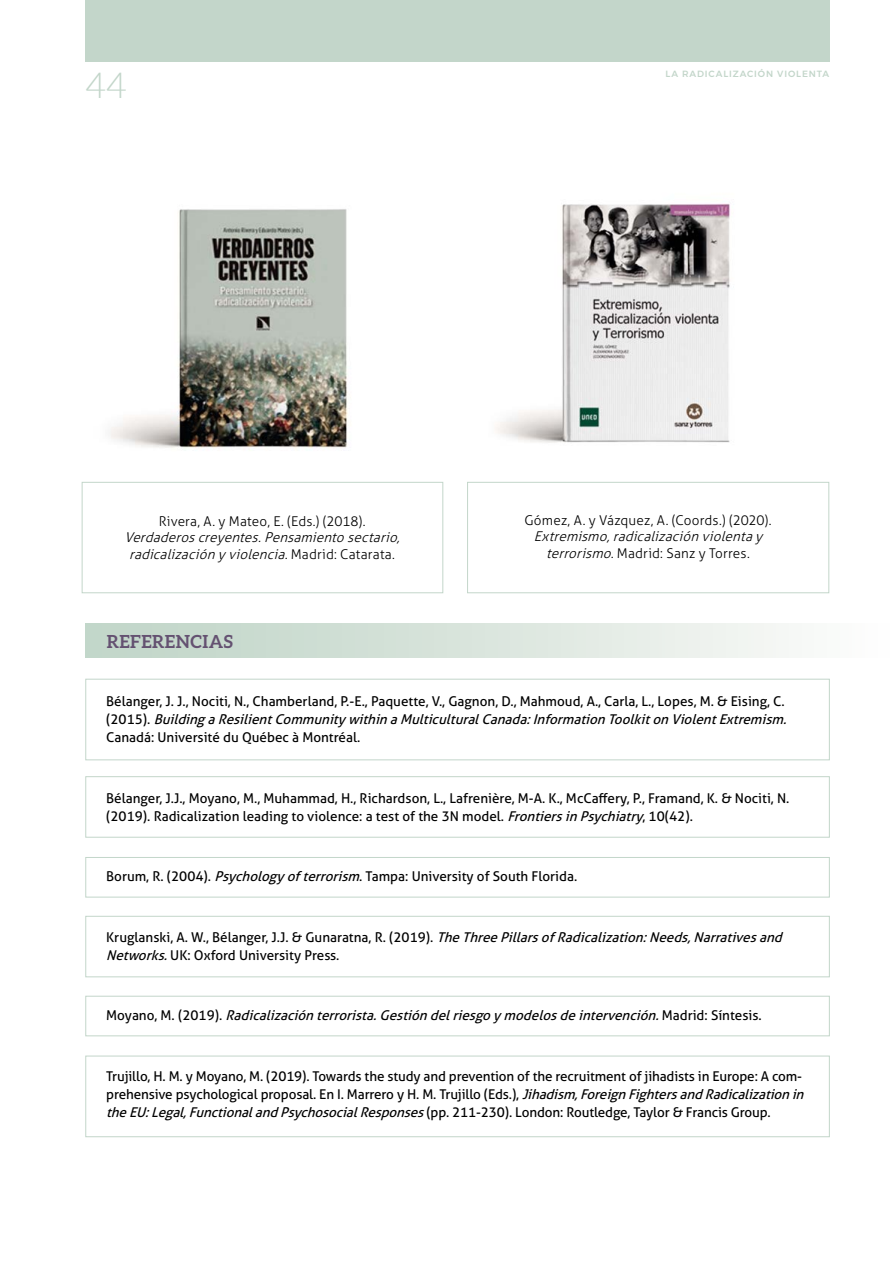
<style>
.page{position:relative;width:893px;height:1263px;background:#fff}
.page>*{position:absolute;margin:0;border:0;box-sizing:border-box;transform-origin:0 0}
.t1{font:300 36px "Lato";color:#c3d6ca}
.H2_Subtítulo{font:700 18px "Aleo";letter-spacing:.025em;color:#645171}
.credit_text{font:13.5px/18px "Aller";color:#000}
.t2{font:italic 300 13.5px/16.5px "Aller";color:#000;text-align:center}
.t3{font:300 13.5px/16.5px "Aller";letter-spacing:.01em;color:#000;text-align:center}
.credit_text-2{font:italic 13.5px "Aller";color:#000}
.t4{font:500 9px "Montserrat";letter-spacing:.1em;color:#c3d6ca}
.s1{font-style:normal}
.s2{font-style:italic}
</style>
<div class="page">
<div style="left:85px;top:0;width:744px;height:62px;background:#c3d6ca"></div>
<img style="left:483px;top:203px;width:339px;height:279px">
<div style="left:467px;top:482px;width:362px;height:111px;border:1px solid #c3d6ca"></div>
<img style="left:81px;top:209px;width:402px;height:278px">
<div style="left:82px;top:482px;width:361px;height:111px;border:1px solid #c3d6ca"></div>
<div style="left:85px;top:776px;width:745px;height:61px;border:1px solid #c3d6ca"></div>
<div style="left:85px;top:916px;width:745px;height:61px;border:1px solid #c3d6ca"></div>
<div style="left:85px;top:857px;width:745px;height:40px;border:1px solid #c3d6ca"></div>
<div style="left:85px;top:679px;width:745px;height:81px;border:1px solid #c3d6ca"></div>
<div style="left:85px;top:1056px;width:745px;height:81px;border:1px solid #c3d6ca"></div>
<div style="left:85px;top:623px;width:808px;height:35px;background:linear-gradient(to right,#bdd3c4,#fcfcfb)"></div>
<div style="left:85px;top:996px;width:745px;height:40px;border:1px solid #c3d6ca"></div>
<h1 class="t1" style="left:85px;top:66px;width:43px">44</h1>
<p class="t4" style="left:665px;top:66px;width:165px">LA RADICALIZACIÓN VIOLENTA</p>
<p class="t2" style="left:124px;top:512px;width:281px"><span class="s1">Rivera, A. y Mateo, E. (Eds.) (2018).<br></span>Verdaderoscreyentes.Pensamientosectario, radicalizaciónyviolencia.<span class="s1">M a d r i d : C a t a r a t a .</span></p>
<p class="t3" style="left:524px;top:512px;width:249px">Gómez, A. y Vázquez, A. (Coords.) (2020).<br><span class="s2">Extremismo,radicalizaciónviolentay terrorismo.</span>Madrid: Sanz y Torres.</p>
<p class="H2_Subtítulo" style="left:107px;top:631px;width:128px">REFERENCIAS</p>
<p class="credit_text" style="left:106px;top:692px;width:686px">Bélanger, J. J., Nociti, N., Chamberland, P.-E., Paquette, V., Gagnon, D., Mahmoud, A., Carla, L., Lopes, M. &amp; Eising, C. ( 2 0 1 5 ) . <span class="s2">BuildingaResilientCommunitywithinaMulticulturalCanada:InformationToolkitonViolentExtremism.<br></span>Canadá: Université du Québec à Montréal.</p>
<p class="credit_text" style="left:106px;top:789px;width:685px">Bélanger, J.J., Moyano, M., Muhammad, H., Richardson, L., Lafrenière, M-A. K., McCaffery, P., Framand, K. &amp; Nociti, N. (2019). Radicalization leading to violence: a test of the 3N model. <span class="s2">FrontiersinPsychiatry</span>, 10(42).</p>
<p class="credit_text" style="left:106px;top:867px;width:473px">Borum, R. (2004). <span class="s2">Psychologyofterrorism</span>. Tampa: University of South Florida.</p>
<p class="credit_text" style="left:106px;top:928px;width:681px">K r u g l a n s k i , A . W . , B é l a n g e r, J . J . &amp; G u n a r a t n a , R . ( 2 0 1 9 ) . <span class="s2">TheThreePillarsofRadicalization:Needs,Narrativesand<br>Networks.</span>UK: Oxford University Press.</p>
<p class="credit_text-2" style="left:106px;top:1007px;width:657px"><span class="s1">M o y a n o , M . ( 2 0 1 9 ) .</span> Radicalizaciónterrorista.Gestióndelriesgoymodelosdeintervención.<span class="s1">M a d r i d : S í n t e s i s .</span></p>
<p class="credit_text" style="left:106px;top:1067px;width:703px">Trujillo, H. M. y Moyano, M. (2019). Towards the study and prevention of the recruitment of jihadists in Europe: A com&shy;prehensive psychological proposal. En I. Marrero y H. M. Trujillo (Eds.), <span class="s2">Jihadism,ForeignFightersandRadicalizationin theEU:Legal,FunctionalandPsychosocialResponses</span>(pp. 211-230). London: Routledge, Taylor &amp; Francis Group.</p>
</div>
